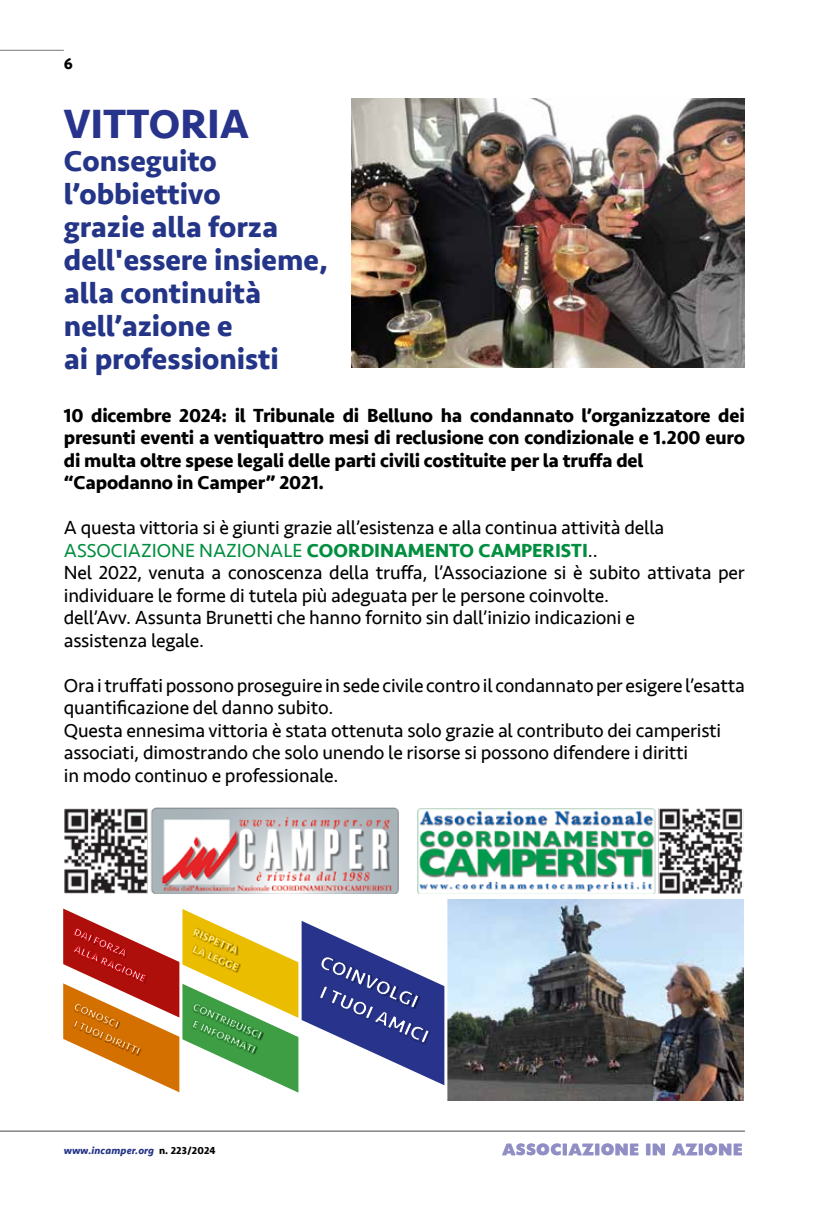
<style>
.page{position:relative;width:830px;height:1212px;background:#fff}
.page>*{position:absolute;margin:0;border:0;box-sizing:border-box;transform-origin:0 0}
.t1{font:700 42px "Seravek";color:#28348b}
.t2{font:700 30px/33px "Seravek";color:#243588}
.t3{font:19.5px/22.5px "Seravek";letter-spacing:-.01em;color:#000}
.t4{font:700 19.5px/22.5px "Seravek";letter-spacing:-.01em;color:#000}
.t5{font:700 16.5px "Seravek";color:#000}
.t6{font:15px "Headline NEWS";letter-spacing:.01em;color:#908ec4}
.t7{font:italic 700 10.5px "Seravek";letter-spacing:.01em;color:#243588}
.s1{color:#008e3f}
.s2{font-weight:700;color:#008e3f}
.s3{font-style:normal;color:#000}
</style>
<div class="page">
<hr style="left:0;top:50px;width:64px;height:1px;background:#878787">
<hr style="left:0;top:1130px;width:744px;height:2px;background:#878787">
<img style="left:351px;top:99px;width:393px;height:269px">
<svg style="left:301px;top:920px;width:143px;height:165px"></svg>
<div style="left:319px;top:985px;width:111px;height:59px;background:#000;opacity:.7"></div>
<svg style="left:319px;top:957px;width:110px;height:86px"></svg>
<img style="left:447px;top:900px;width:296px;height:200px">
<svg style="left:63px;top:908px;width:235px;height:185px"></svg>
<hr style="left:179px;top:889px;width:3px;height:224px;background:#fff">
<img style="left:64px;top:807px;width:679px;height:86px">
<p class="t5" style="left:64px;top:51px;width:11px">6</p>
<h1 class="t1" style="left:64px;top:90px;width:187px">VITTORIA</h1>
<h2 class="t2" style="left:64px;top:144px;width:265px">Conseguito l’obbiettivo<br>grazie alla forza dell'essere insieme, alla continuità nell’azione e<br>ai professionisti</h2>
<p class="t4" style="left:64px;top:404px;width:682px">10 dicembre 2024: il Tribunale di Belluno ha condannato l’organizzatore dei presunti eventi a ventiquattro mesi di reclusione con condizionale e 1.200 euro di multa oltre spese legali delle parti civili costituite per la truffa del “Capodanno in Camper” 2021.</p>
<p class="t3" style="left:64px;top:517px;width:682px">A questa vittoria si è giunti grazie all’esistenza e alla continua attività della <span class="s1">ASSOCIAZIONE NAZIONALE</span> <span class="s2">COORDINAMENTO CAMPERISTI</span>..<br>Nel 2022, venuta a conoscenza della truffa, l’Associazione si è subito attivata per individuare le forme di tutela più adeguata per le persone coinvolte.<br>dell’Avv. Assunta Brunetti che hanno fornito sin dall’inizio indicazioni e<br>assistenza legale.</p>
<p class="t3" style="left:64px;top:674px;width:682px">Ora i truffati possono proseguire in sede civile contro il condannato per esigere l’esatta quantificazione del danno subito.<br>Questa ennesima vittoria è stata ottenuta solo grazie al contributo dei camperisti associati, dimostrando che solo unendo le risorse si possono difendere i diritti<br>in modo continuo e professionale.</p>
<p class="t7" style="left:64px;top:1141px;width:153px">www.incamper.org <span class="s3">n. 223/2024</span></p>
<p class="t6" style="left:502px;top:1143px;width:242px">ASSOCIAZIONE IN AZIONE</p>
</div>
